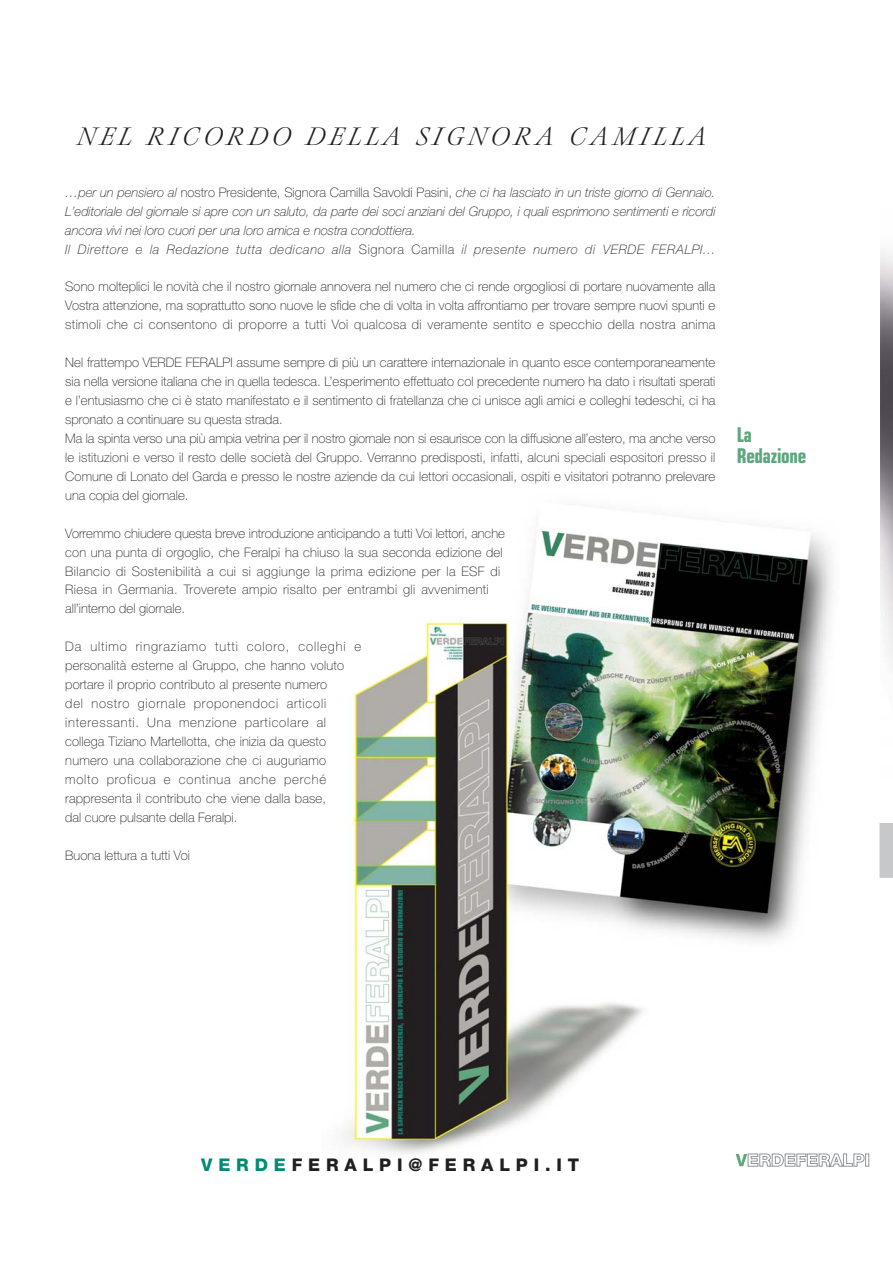
<style>
.page{position:relative;width:893px;height:1263px;background:#fff}
.page>*{position:absolute;margin:0;border:0;box-sizing:border-box;transform-origin:0 0}
.t1{font:26.25px "Baccara";letter-spacing:.14em;color:#231f20}
.t2{font:700 condensed 20.4px/20.9px "Eurostile";letter-spacing:-.015em;color:#5fa67f;scale:.9 1}
.t3{font:800 17.55px "Helvetica Neue";letter-spacing:.335em;color:#231f20}
.t4{font:100 13.05px/18.9px "Helvetica Neue";letter-spacing:.005em;color:#231f20}
.t5{font:italic 100 13.05px/18.9px "Helvetica Neue";color:#231f20}
.s1{font-style:normal}
.s2{color:#008b72}
</style>
<div class="page">
<img style="left:341px;top:530px;width:491px;height:625px">
<img style="left:880px;top:251px;width:12px;height:412px">
<svg style="left:879px;top:823px;width:13px;height:55px"></svg>
<svg style="left:736px;top:1153px;width:133px;height:14px"></svg>
<h1 class="t1" style="left:76px;top:127px;width:632px">NEL RICORDO DELLA SIGNORA CAMILLA</h1>
<p class="t5" style="left:65px;top:184px;width:652px">…per un pensiero al <span class="s1">nostro Presidente, Signora Camilla Savoldi Pasini,</span> che ci ha lasciato in un triste giorno di Gennaio.<br>L’editoriale del giornale si apre con un saluto, da parte dei soci anziani del Gruppo, i quali esprimono sentimenti e ricordi ancora vivi nei loro cuori per una loro amica e nostra condottiera.<br>Il Direttore e la Redazione tutta dedicano alla <span class="s1">Signora Camilla</span> il presente numero di VERDE FERALPI...</p>
<p class="t4" style="left:65px;top:279px;width:652px;text-align:justify">Sono molteplici le novità che il nostro giornale annovera nel numero che ci rende orgogliosi di portare nuovamente alla Vostra attenzione, ma soprattutto sono nuove le sfide che di volta in volta affrontiamo per trovare sempre nuovi spunti e stimoli che ci consentono di proporre a tutti Voi qualcosa di veramente sentito e specchio della nostra anima</p>
<p class="t4" style="left:65px;top:354px;width:652px">Nel frattempo VERDE FERALPI assume sempre di più un carattere internazionale in quanto esce contemporaneamente sia nella versione italiana che in quella tedesca. L’esperimento effettuato col precedente numero ha dato i risultati sperati e l’entusiasmo che ci è stato manifestato e il sentimento di fratellanza che ci unisce agli amici e colleghi tedeschi, ci ha spronato a continuare su questa strada.<br>Ma la spinta verso una più ampia vetrina per il nostro giornale non si esaurisce con la diffusione all’estero, ma anche verso le istituzioni e verso il resto delle società del Gruppo. Verranno predisposti, infatti, alcuni speciali espositori presso il Comune di Lonato del Garda e presso le nostre aziende da cui lettori occasionali, ospiti e visitatori potranno prelevare una copia del giornale.</p>
<p class="t4" style="left:65px;top:525px;width:441px">Vorremmo chiudere questa breve introduzione anticipando a tutti Voi lettori, anche con una punta di orgoglio, che Feralpi ha chiuso la sua seconda edizione del Bilancio di Sostenibilità a cui si aggiunge la prima edizione per la ESF di Riesa in Germania. Troverete ampio risalto per entrambi gli avvenimenti all’interno del giornale.</p>
<p class="t4" style="left:65px;top:638px;width:298px">Da ultimo ringraziamo tutti coloro, colleghi e personalità esterne al Gruppo, che hanno voluto portare il proprio contributo al presente numero<br>del nostro giornale proponendoci articoli interessanti. Una menzione particolare al collega Tiziano Martellotta, che inizia da questo numero una collaborazione che ci auguriamo molto proficua e continua anche perché rappresenta il contributo che viene dalla base,<br>dal cuore pulsante della Feralpi.</p>
<p class="t4" style="left:65px;top:847px;width:126px">Buona lettura a tutti Voi</p>
<h2 class="t2" style="left:737px;top:426px;width:79px">La<br>Redazione</h2>
<h3 class="t3" style="left:201px;top:1158px;width:379px"><span class="s2">VERDE</span>FERALPI@FERALPI.IT</h3>
</div>
